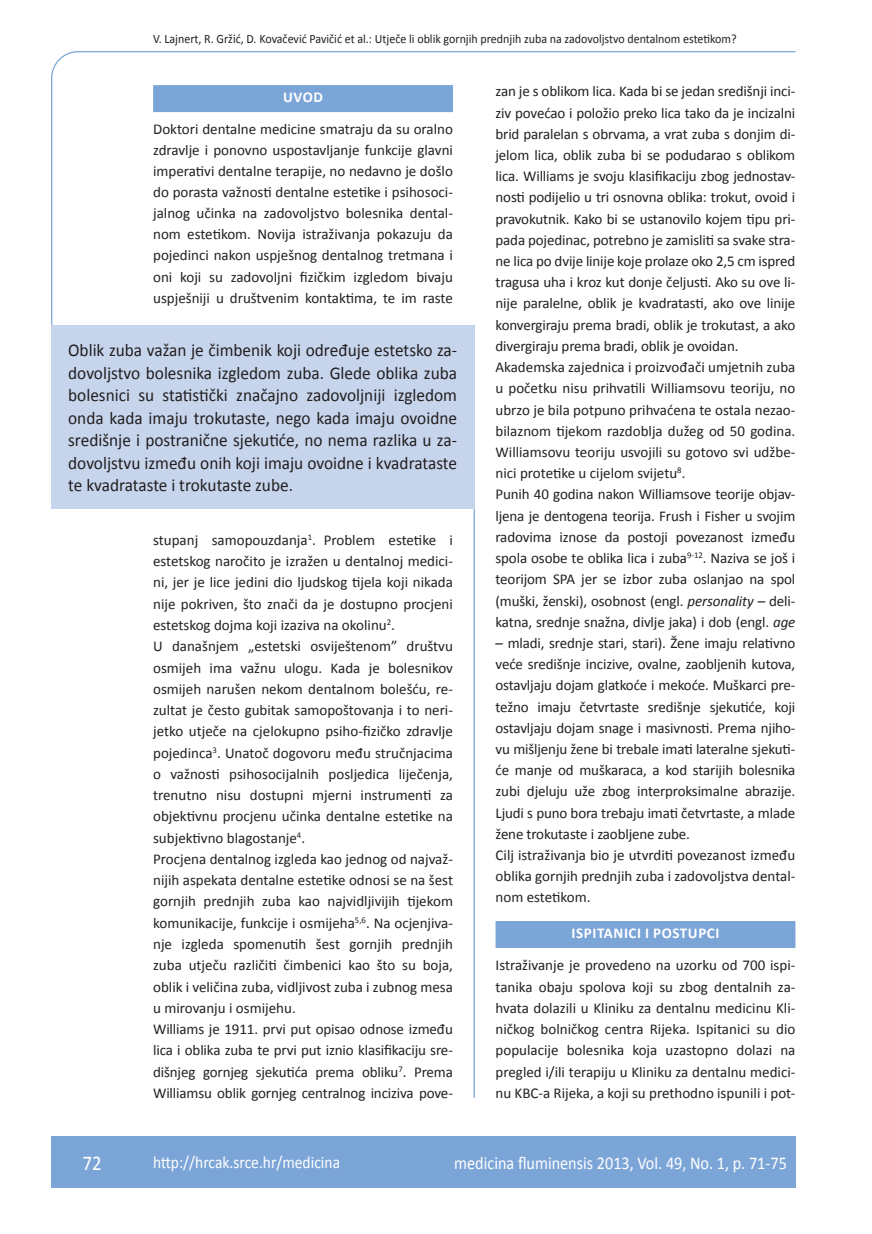
<style>
.page{position:relative;width:872px;height:1234px;background:#fff}
.page>*{position:absolute;margin:0;border:0;box-sizing:border-box;transform-origin:0 0}
.t1{font:21px "Calibri";color:#fff;scale:.9 1}
.t2{font:18px/22.5px "Calibri";letter-spacing:-.005em;color:#231f20;text-align:justify;scale:.96 1}
.t3{font:18px "Calibri";color:#fff;scale:.9 1}
.t4{font:17.25px "Calibri";color:#fff;scale:.9 1}
.t5{font:15px/21.1px "Calibri";letter-spacing:-.01em;color:#231f20}
.t6{font:700 15px "Calibri";letter-spacing:.04em;color:#fff}
.t7{font:12.75px "Calibri";color:#231f20;scale:.94 1}
.s1{font-style:italic}
</style>
<div class="page">
<svg style="left:51px;top:51px;width:745px;height:275px"></svg>
<hr style="left:473px;top:509px;width:2px;height:588px;background:#7ca5d7">
<div style="left:51px;top:1135px;width:744px;height:51px;background:#7ca5d7"></div>
<div style="left:153px;top:85px;width:300px;height:27px;background:#7ca5d7"></div>
<div style="left:495px;top:920px;width:300px;height:27px;background:#7ca5d7"></div>
<div style="left:51px;top:325px;width:423px;height:184px;background:#c6d5ec"></div>
<p class="t7" style="left:153px;top:30px;width:622px">V. Lajnert, R. Gržić, D. Kovačević Pavičić et al.: Utječe li oblik gornjih prednjih zuba na zadovoljstvo dentalnom estetikom?</p>
<p class="t6" style="left:283px;top:88px;width:41px">UVOD</p>
<p class="t5" style="left:153px;top:118px;width:301px;text-align:justify">Doktori dentalne medicine smatraju da su oralno zdravlje i ponovno uspostavljanje funkcije glavni imperativi dentalne terapije, no nedavno je došlo do porasta važnosti dentalne estetike i psihosoci&shy;jalnog učinka na zadovoljstvo bolesnika dental&shy;nom estetikom. Novija istraživanja pokazuju da pojedinci nakon uspješnog dentalnog tretmana i oni koji su zadovoljni fizičkim izgledom bivaju uspješniji u društvenim kontaktima, te im raste</p>
<p class="t2" style="left:68px;top:338px;width:406px">Oblik zuba važan je čimbenik koji određuje estetsko za&shy;dovoljstvo bolesnika izgledom zuba. Glede oblika zuba bolesnici su statistički značajno zadovoljniji izgledom onda kada imaju trokutaste, nego kada imaju ovoidne središnje i postranične sjekutiće, no nema razlika u za&shy;dovoljstvu između onih koji imaju ovoidne i kvadrataste te kvadrataste i trokutaste zube.</p>
<p class="t5" style="left:153px;top:528px;width:301px">stupanj samopouzdanja<sup>1</sup>. Problem estetike i estetskog naročito je izražen u dentalnoj medici&shy;ni, jer je lice jedini dio ljudskog tijela koji nikada nije pokriven, što znači da je dostupno procjeni estetskog dojma koji izaziva na okolinu<sup>2</sup>.<br>U današnjem „estetski osviještenom” društvu osmijeh ima važnu ulogu. Kada je bolesnikov osmijeh narušen nekom dentalnom bolešću, re&shy;zultat je često gubitak samopoštovanja i to neri&shy;jetko utječe na cjelokupno psiho-fizičko zdravlje pojedinca<sup>3</sup>. Unatoč dogovoru među stručnjacima o važnosti psihosocijalnih posljedica liječenja, trenutno nisu dostupni mjerni instrumenti za objektivnu procjenu učinka dentalne estetike na subjektivno blagostanje<sup>4</sup>.<br>Procjena dentalnog izgleda kao jednog od najvaž&shy;nijih aspekata dentalne estetike odnosi se na šest gornjih prednjih zuba kao najvidljivijih tijekom komunikacije, funkcije i osmijeha<sup>5,6</sup>. Na ocjenjiva&shy;nje izgleda spomenutih šest gornjih prednjih zuba utječu različiti čimbenici kao što su boja, oblik i veličina zuba, vidljivost zuba i zubnog mesa u mirovanju i osmijehu.<br>Williams je 1911. prvi put opisao odnose između lica i oblika zuba te prvi put iznio klasifikaciju sre&shy;dišnjeg gornjeg sjekutića prema obliku<sup>7</sup>. Prema Williamsu oblik gornjeg centralnog inciziva pove-</p>
<p class="t5" style="left:495px;top:80px;width:301px">zan je s oblikom lica. Kada bi se jedan središnji inci&shy;ziv povećao i položio preko lica tako da je incizalni brid paralelan s obrvama, a vrat zuba s donjim di&shy;jelom lica, oblik zuba bi se podudarao s oblikom lica. Williams je svoju klasifikaciju zbog jednostav&shy;nosti podijelio u tri osnovna oblika: trokut, ovoid i pravokutnik. Kako bi se ustanovilo kojem tipu pri&shy;pada pojedinac, potrebno je zamisliti sa svake stra&shy;ne lica po dvije linije koje prolaze oko 2,5 cm ispred tragusa uha i kroz kut donje čeljusti. Ako su ove li&shy;nije paralelne, oblik je kvadratasti, ako ove linije konvergiraju prema bradi, oblik je trokutast, a ako divergiraju prema bradi, oblik je ovoidan.<br>Akademska zajednica i proizvođači umjetnih zuba u početku nisu prihvatili Williamsovu teoriju, no ubrzo je bila potpuno prihvaćena te ostala nezao&shy;bilaznom tijekom razdoblja dužeg od 50 godina.<br>Williamsovu teoriju usvojili su gotovo svi udžbe&shy;nici protetike u cijelom svijetu<sup>8</sup>.<br>Punih 40 godina nakon Williamsove teorije objav&shy;ljena je dentogena teorija. Frush i Fisher u svojim radovima iznose da postoji povezanost između spola osobe te oblika lica i zuba<sup>9-12</sup>. Naziva se još i teorijom SPA jer se izbor zuba oslanjao na spol (muški, ženski), osobnost (engl. <span class="s1">personality</span> – deli&shy;katna, srednje snažna, divlje jaka) i dob (engl. <span class="s1">age</span></p>
<p class="t5" style="left:495px;top:631px;width:301px">– mladi, srednje stari, stari). Žene imaju relativno veće središnje incizive, ovalne, zaobljenih kutova, ostavljaju dojam glatkoće i mekoće. Muškarci pre&shy;težno imaju četvrtaste središnje sjekutiće, koji ostavljaju dojam snage i masivnosti. Prema njiho&shy;vu mišljenju žene bi trebale imati lateralne sjekuti&shy;će manje od muškaraca, a kod starijih bolesnika zubi djeluju uže zbog interproksimalne abrazije.<br>Ljudi s puno bora trebaju imati četvrtaste, a mlade žene trokutaste i zaobljene zube.<br>Cilj istraživanja bio je utvrditi povezanost između oblika gornjih prednjih zuba i zadovoljstva dental&shy;nom estetikom.</p>
<p class="t6" style="left:571px;top:923px;width:149px">ISPITANICI I POSTUPCI</p>
<p class="t5" style="left:495px;top:953px;width:301px;text-align:justify">Istraživanje je provedeno na uzorku od 700 ispi&shy;tanika obaju spolova koji su zbog dentalnih za&shy;hvata dolazili u Kliniku za dentalnu medicinu Kli&shy;ničkog bolničkog centra Rijeka. Ispitanici su dio populacije bolesnika koja uzastopno dolazi na pregled i/ili terapiju u Kliniku za dentalnu medici&shy;nu KBC-a Rijeka, a koji su prethodno ispunili i pot-</p>
<h1 class="t1" style="left:82px;top:1149px;width:23px">72</h1>
<p class="t4" style="left:153px;top:1150px;width:209px">http://hrcak.srce.hr/medicina</p>
<p class="t3" style="left:454px;top:1151px;width:371px">medicina fluminensis 2013, Vol. 49, No. 1, p. 71-75</p>
</div>
